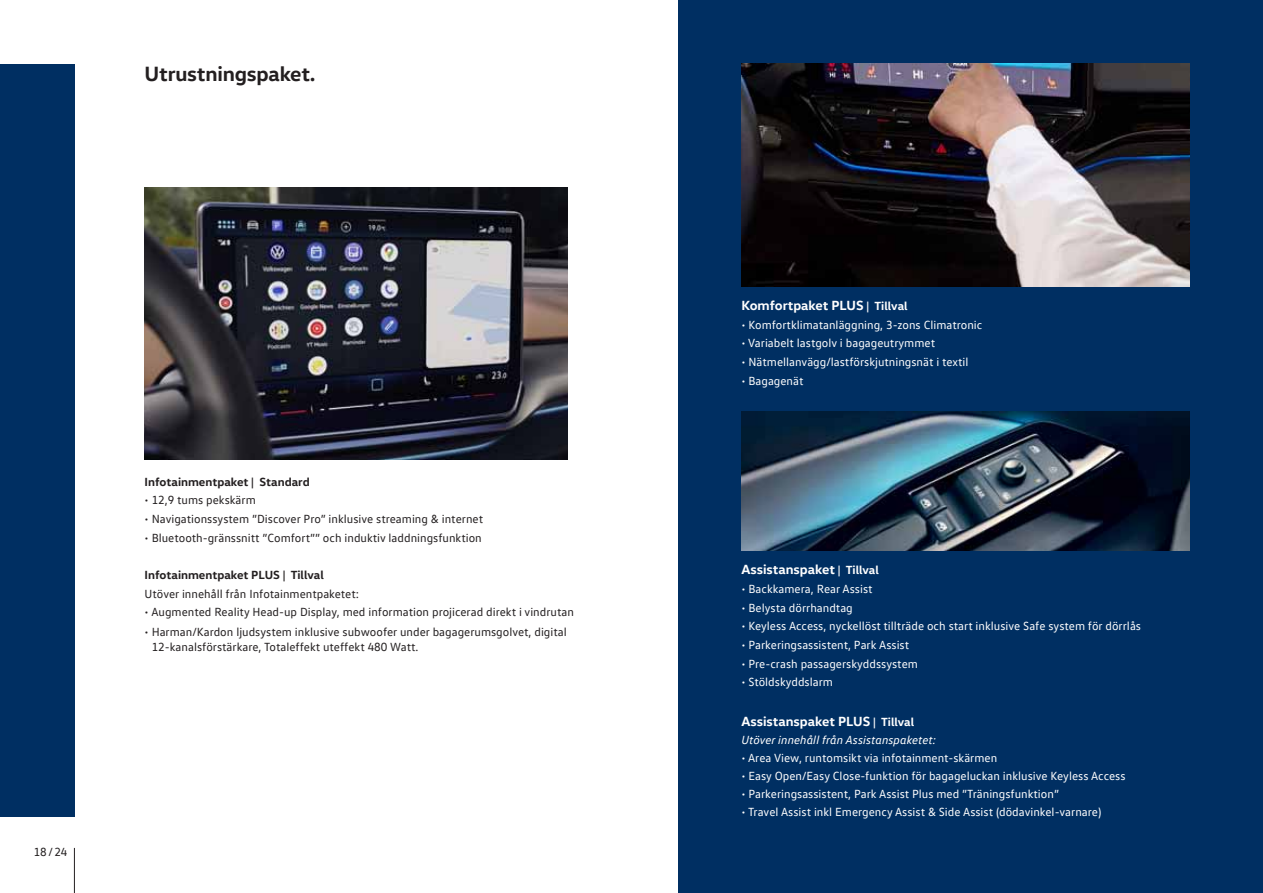
<style>
.page{position:relative;width:1263px;height:893px;background:#fff}
.page>*{position:absolute;margin:0;border:0;box-sizing:border-box;transform-origin:0 0}
.t1{font:700 21px "VW Head";letter-spacing:-.01em;color:#231f20}
.t2{font:700 13.5px "VW Head";color:#fff}
.t3{font:12px "VW Text";color:#fff}
.t4{font:12px/15px "VW Text";color:#231f20}
.t5{font:700 12px "VW Head";color:#231f20}
.t6{font:italic 12px "VW Text";color:#fff}
.s1{font-size:12px}
</style>
<div class="page">
<hr style="left:74px;top:848px;width:1px;height:45px;background:#231f20">
<div style="left:0;top:64px;width:74px;height:752px;background:#002f62"></div>
<div style="left:678px;top:0;width:585px;height:893px;background:#002f62"></div>
<img style="left:145px;top:187px;width:423px;height:272px">
<img style="left:741px;top:64px;width:449px;height:223px">
<img style="left:741px;top:411px;width:449px;height:140px">
<h1 class="t1" style="left:145px;top:66px;width:172px">Utrustningspaket.</h1>
<p class="t4" style="left:34px;top:846px;width:35px">18 / 24</p>
<p class="t5" style="left:145px;top:477px;width:167px">Infotainmentpaket | Standard</p>
<p class="t4" style="left:145px;top:494px;width:113px">• 12,9 tums pekskärm</p>
<p class="t4" style="left:145px;top:513px;width:340px">• Navigationssystem ”Discover Pro” inklusive streaming &amp; internet</p>
<p class="t4" style="left:145px;top:531px;width:339px">• Bluetooth-gränssnitt ”Comfort”” och induktiv laddningsfunktion</p>
<p class="t5" style="left:145px;top:570px;width:181px">Infotainmentpaket PLUS | Tillval</p>
<p class="t4" style="left:145px;top:587px;width:216px">Utöver innehåll från Infotainmentpaketet:</p>
<p class="t4" style="left:145px;top:606px;width:431px">• Augmented Reality Head-up Display, med information projicerad direkt i vindrutan</p>
<p class="t4" style="left:152px;top:625px;width:416px;text-indent:-7px">• Harman/Kardon ljudsystem inklusive subwoofer under bagagerumsgolvet, digital<br>12-kanalsförstärkare, Totaleffekt uteffekt 480 Watt.</p>
<p class="t2" style="left:741px;top:300px;width:168px">Komfortpaket PLUS <span class="s1">| Tillval</span></p>
<p class="t3" style="left:741px;top:320px;width:243px">• Komfortklimatanläggning, 3-zons Climatronic</p>
<p class="t3" style="left:741px;top:339px;width:195px">• Variabelt lastgolv i bagageutrymmet</p>
<p class="t3" style="left:741px;top:357px;width:229px">• Nätmellanvägg/lastförskjutningsnät i textil</p>
<p class="t3" style="left:741px;top:376px;width:64px">• Bagagenät</p>
<p class="t2" style="left:741px;top:565px;width:139px">Assistanspaket <span class="s1">| Tillval</span></p>
<p class="t3" style="left:741px;top:584px;width:133px">• Backkamera, Rear Assist</p>
<p class="t3" style="left:741px;top:603px;width:113px">• Belysta dörrhandtag</p>
<p class="t3" style="left:741px;top:622px;width:401px">• Keyless Access, nyckellöst tillträde och start inklusive Safe system för dörrlås</p>
<p class="t3" style="left:741px;top:640px;width:169px">• Parkeringsassistent, Park Assist</p>
<p class="t3" style="left:741px;top:659px;width:178px">• Pre-crash passagerskyddssystem</p>
<p class="t3" style="left:741px;top:678px;width:93px">• Stöldskyddslarm</p>
<p class="t2" style="left:741px;top:717px;width:174px">Assistanspaket PLUS <span class="s1">| Tillval</span></p>
<p class="t6" style="left:741px;top:736px;width:196px">Utöver innehåll från Assistanspaketet:</p>
<p class="t3" style="left:741px;top:754px;width:257px">• Area View, runtomsikt via infotainment-skärmen</p>
<p class="t3" style="left:741px;top:772px;width:386px">• Easy Open/Easy Close-funktion för bagageluckan inklusive Keyless Access</p>
<p class="t3" style="left:741px;top:790px;width:319px">• Parkeringsassistent, Park Assist Plus med ”Träningsfunktion”</p>
<p class="t3" style="left:741px;top:808px;width:361px">• Travel Assist inkl Emergency Assist &amp; Side Assist (dödavinkel-varnare)</p>
</div>
